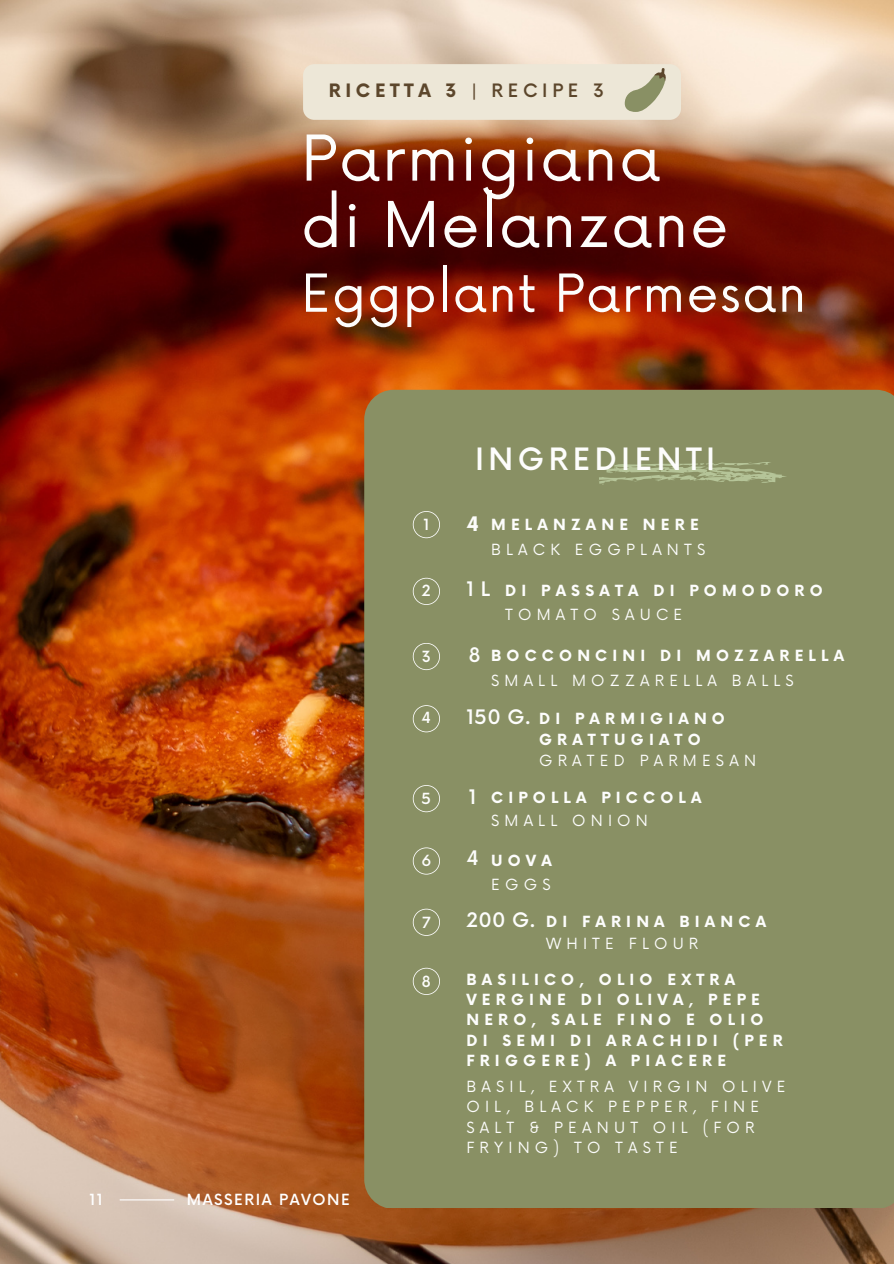
<style>
.page{position:relative;width:894px;height:1264px;background:#fff}
.page>*{position:absolute;margin:0;border:0;box-sizing:border-box;transform-origin:0 0}
.t1{font:61.5px/66.3px "Now";letter-spacing:.025em;color:#fdfdfc}
.t2{font:51px "Now";letter-spacing:.025em;color:#fdfdfc}
.t3{font:500 30px "Now";letter-spacing:.15em;color:#fdfdfc}
.t4{font:500 19.5px "Now";color:#fdfdfc}
.t5{font:700 18px "Now";letter-spacing:.255em;color:#5c462b}
.t6{font:700 15px/20.2px "Now";letter-spacing:.345em;color:#fdfdfc}
.t7{font:15px/20.2px "Now";letter-spacing:.345em;color:#fdfdfc}
.t8{font:500 15px "Now";letter-spacing:.1em;color:#fff}
.t9{font:500 15px "Now";color:#fdfdfc}
.s1{font-weight:500}
.s2{font-size:19.5px}
.s3{font-weight:500;font-size:19.5px}
</style>
<div class="page">
<img style="left:0;top:0;width:893px;height:1263px">
<div style="left:364px;top:390px;width:529px;height:818px;background:#899064"></div>
<svg style="left:597px;top:447px;width:190px;height:63px;background:#8f976b"></svg>
<hr style="left:120px;top:1199px;width:54px;height:1px;background:#fff">
<svg style="left:412px;top:511px;width:28px;height:27px"></svg>
<svg style="left:412px;top:578px;width:28px;height:27px"></svg>
<svg style="left:412px;top:643px;width:28px;height:27px"></svg>
<svg style="left:412px;top:705px;width:28px;height:27px"></svg>
<svg style="left:412px;top:785px;width:28px;height:27px"></svg>
<svg style="left:412px;top:967px;width:28px;height:27px"></svg>
<svg style="left:412px;top:847px;width:28px;height:27px"></svg>
<svg style="left:412px;top:908px;width:28px;height:27px"></svg>
<div style="left:303px;top:64px;width:377px;height:56px;background:#ede7d7;border-radius:11px"></div>
<svg style="left:624px;top:68px;width:42px;height:44px"></svg>
<p class="t5" style="left:328px;top:81px;width:277px">RICETTA 3 <span class="s1">| RECIPE 3</span></p>
<h1 class="t1" style="left:301px;top:128px;width:429px">Parmigiana di Melanzane</h1>
<h2 class="t2" style="left:301px;top:265px;width:506px">Eggplant Parmesan</h2>
<p class="t8" style="left:89px;top:1191px;width:15px">11</p>
<p class="t8" style="left:187px;top:1191px;width:164px">MASSERIA PAVONE</p>
<h3 class="t3" style="left:475px;top:442px;width:241px">INGREDIENTI</h3>
<p class="t9" style="left:423px;top:517px;width:7px">1</p>
<p class="t6" style="left:466px;top:515px;width:234px"><span class="s2">4</span> MELANZANE NERE</p>
<p class="t7" style="left:491px;top:540px;width:215px">BLACK EGGPLANTS</p>
<p class="t9" style="left:422px;top:582px;width:10px">2</p>
<p class="t6" style="left:466px;top:581px;width:358px"><span class="s3">1L</span> DI PASSATA DI POMODORO</p>
<p class="t7" style="left:505px;top:605px;width:178px">TOMATO SAUCE</p>
<p class="t9" style="left:421px;top:648px;width:11px">3</p>
<p class="t6" style="left:468px;top:646px;width:376px"><span class="s3">8</span> BOCCONCINI DI MOZZARELLA</p>
<p class="t7" style="left:491px;top:671px;width:304px">SMALL MOZZARELLA BALLS</p>
<p class="t9" style="left:421px;top:709px;width:11px">4</p>
<p class="t6" style="left:539px;top:709px;width:187px;text-indent:-73px"><span class="s3">150G.</span> DI PARMIGIANO<br>GRATTUGIATO</p>
<p class="t7" style="left:539px;top:751px;width:218px">GRATED PARMESAN</p>
<p class="t9" style="left:421px;top:790px;width:11px">5</p>
<h3 class="t4" style="left:468px;top:786px;width:9px">1</h3>
<p class="t6" style="left:491px;top:788px;width:212px">CIPOLLA PICCOLA</p>
<p class="t7" style="left:491px;top:811px;width:158px">SMALL ONION</p>
<p class="t9" style="left:421px;top:852px;width:11px">6</p>
<h3 class="t4" style="left:466px;top:847px;width:14px">4</h3>
<p class="t6" style="left:491px;top:850px;width:62px">UOVA</p>
<p class="t7" style="left:491px;top:875px;width:61px">EGGS</p>
<p class="t9" style="left:422px;top:914px;width:10px">7</p>
<h3 class="t4" style="left:466px;top:909px;width:70px">200 G.</h3>
<p class="t6" style="left:546px;top:912px;width:221px">DI FARINA BIANCA</p>
<p class="t7" style="left:546px;top:934px;width:154px">WHITE FLOUR</p>
<p class="t9" style="left:422px;top:973px;width:10px">8</p>
<p class="t6" style="left:466px;top:970px;width:318px">BASILICO, OLIO EXTRA<br>VERGINE DI OLIVA, PEPE<br>NERO, SALE FINO E OLIO<br>DI SEMI DI ARACHIDI (PER<br>FRIGGERE) A PIACERE</p>
<p class="t7" style="left:466px;top:1077px;width:320px">BASIL, EXTRA VIRGIN OLIVE<br>OIL, BLACK PEPPER, FINE<br>SALT &amp; PEANUT OIL (FOR<br>FRYING) TO TASTE</p>
</div>
